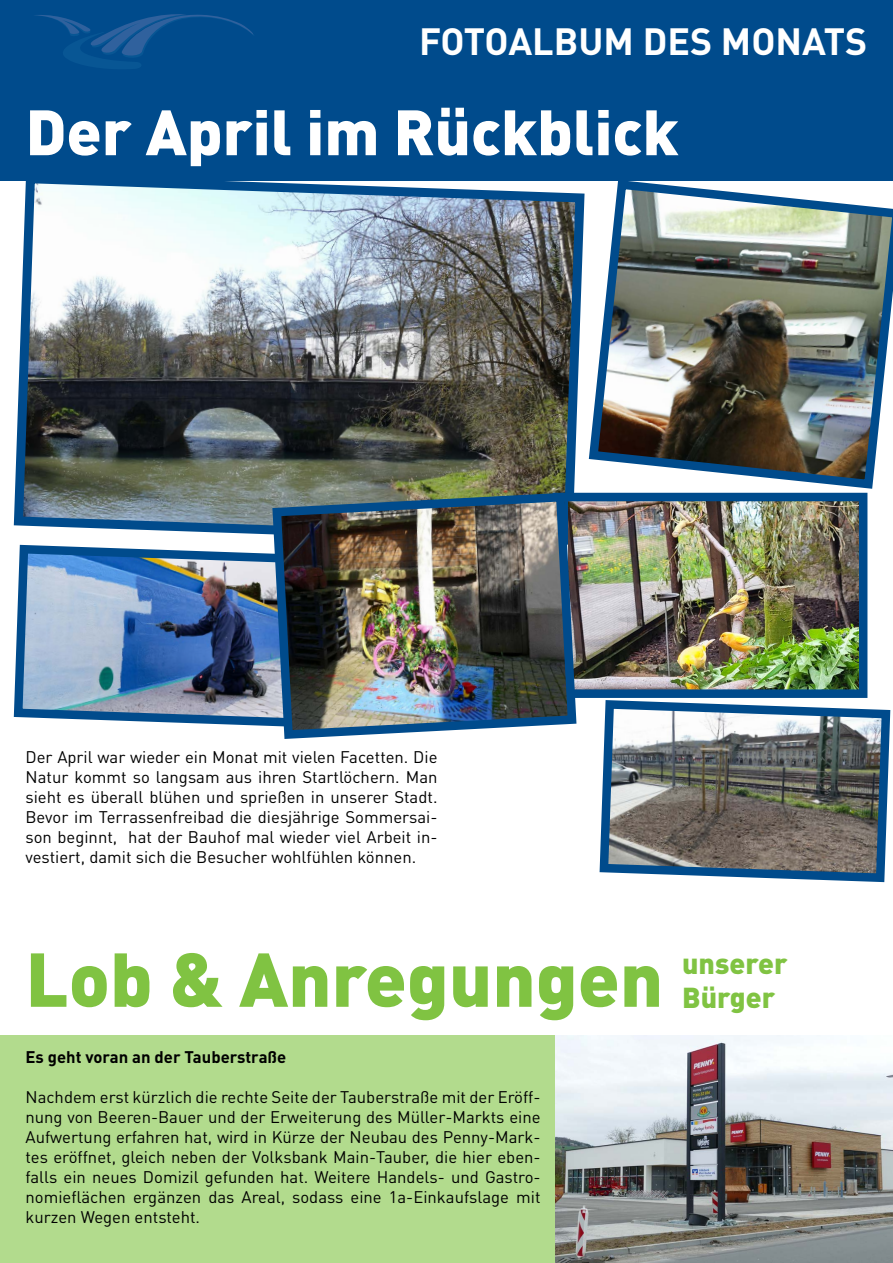
<style>
.page{position:relative;width:893px;height:1263px;background:#fff}
.page>*{position:absolute;margin:0;border:0;box-sizing:border-box;transform-origin:0 0}
.t1{font:900 75px "DIN Pro";color:#80c342}
.t2{font:900 63px "DIN Pro";color:#fff}
.t3{font:700 37.5px "DIN Pro";color:#fff}
.t4{font:900 28.5px/34.2px "DIN Pro";color:#80c342}
.t5{font:16.65px/20px "DIN Pro";color:#000;text-align:justify}
.t6{font:700 16.65px "DIN Pro";color:#000}
</style>
<div class="page">
<div style="left:0;top:1035px;width:893px;height:228px;background:#b2db8d"></div>
<div style="left:0;top:0;width:893px;height:180px;background:#004b8c"></div>
<svg style="left:35px;top:14px;width:219px;height:55px"></svg>
<img style="left:9px;top:180px;width:575px;height:355px">
<img style="left:556px;top:1035px;width:337px;height:228px">
<img style="left:13px;top:544px;width:255px;height:182px">
<img style="left:584px;top:180px;width:309px;height:313px">
<img style="left:599px;top:696px;width:292px;height:187px">
<img style="left:581px;top:503px;width:276px;height:185px">
<div style="left:553px;top:493px;width:314px;height:205px;border:9px solid #004b8c"></div>
<img style="left:268px;top:488px;width:313px;height:251px">
<h3 class="t3" style="left:419px;top:15px;width:450px">FOTOALBUM DES MONATS</h3>
<h2 class="t2" style="left:26px;top:90px;width:654px">Der April im Rückblick</h2>
<p class="t5" style="left:26px;top:746px;width:413px">Der April war wieder ein Monat mit vielen Facetten. Die Natur kommt so langsam aus ihren Startlöchern. Man sieht es überall blühen und sprießen in unserer Stadt.<br>Bevor im Terrassenfreibad die diesjährige Sommersai&shy;son beginnt, hat der Bauhof mal wieder viel Arbeit in&shy;vestiert, damit sich die Besucher wohlfühlen können.</p>
<h1 class="t1" style="left:26px;top:929px;width:639px">Lob &amp; Anregungen</h1>
<h3 class="t4" style="left:682px;top:945px;width:107px">unserer<br>Bürger</h3>
<p class="t6" style="left:26px;top:1046px;width:262px">Es geht voran an der Tauberstraße</p>
<p class="t5" style="left:26px;top:1086px;width:517px">Nachdem erst kürzlich die rechte Seite der Tauberstraße mit der Eröff&shy;nung von Beeren-Bauer und der Erweiterung des Müller-Markts eine Aufwertung erfahren hat, wird in Kürze der Neubau des Penny-Mark&shy;tes eröffnet, gleich neben der Volksbank Main-Tauber, die hier eben&shy;falls ein neues Domizil gefunden hat. Weitere Handels- und Gastro&shy;nomieflächen ergänzen das Areal, sodass eine 1a-Einkaufslage mit kurzen Wegen entsteht.</p>
</div>
